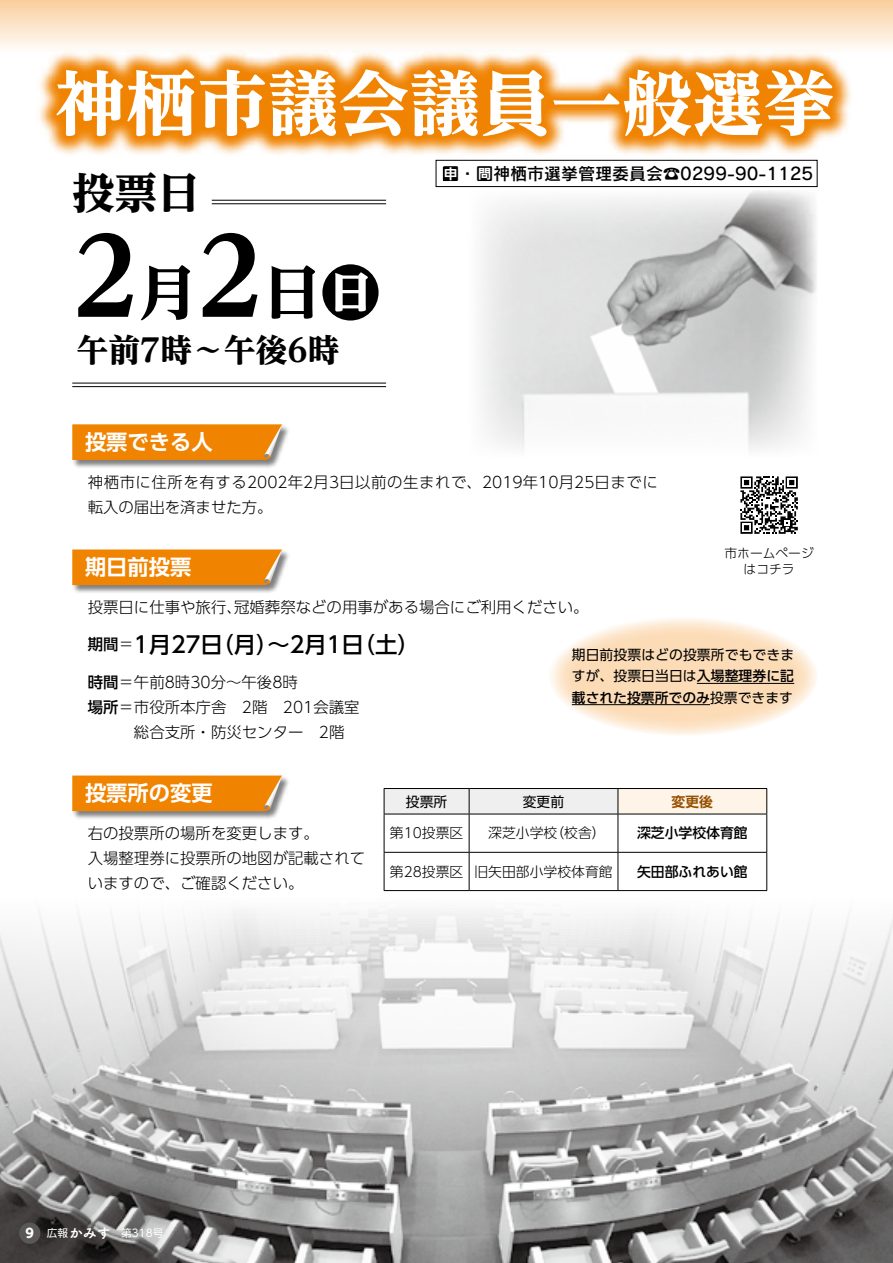
<style>
.page{position:relative;width:893px;height:1263px;background:#fff}
.page>*{position:absolute;margin:0;border:0;box-sizing:border-box;transform-origin:0 0}
.t1{font:800 106.35px "UD Reimin Pr 6";color:#000}
.t2{font:800 70.2px "UD Reimin Pr 6";letter-spacing:.01em;color:#fff}
.t3{font:800 58.5px "UD Reimin Pr 6";color:#000}
.t4{font:800 42.45px "UD Reimin Pr 6";color:#000}
.t5{font:800 31.95px "UD Reimin Pr 6";color:#000}
.t6{font:500 22.35px "UD Shin Go Pro";color:#000}
.t7{font:700 21.3px "UD Shin Go Pr 6 De";color:#fff}
.t8{font:16.95px "Rodin Pro DB";color:#000}
.t9{font:300 15.45px/25px "UD Shin Go Pro";color:#000}
.t10{font:500 15.45px "UD Shin Go Pro";color:#000}
.t11{font:13.8px/21.3px "UD Shin Go Pr 6";letter-spacing:.005em;color:#000;text-align:justify}
.t12{font:300 13.8px "UD Shin Go Pr 6";color:#000}
.t13{font:500 13.8px "UD Shin Go Pr 6";color:#000}
.t14{font:13.8px "Tsuku A Rd Gothic Std E";color:#fff}
.t15{font:700 13.8px "UD Shin Go Pr 6 De";color:#964f00}
.t16{font:700 13.8px "UD Shin Go Pro De";color:#fff}
.t17{font:300 12.75px/15.9px "UD Shin Go Pro";color:#000;text-align:center}
.t18{font:700 12.75px "UD Shin Go Pro";color:#fff}
.t19{font:10.65px "UD Shin Go Pro";color:#fff}
.s1{font-size:58.5px}
.s2{font-weight:300}
.s3{font-weight:500}
.s4{font-family:"UD Shin Go Pr 6";font-size:10.65px}
</style>
<div class="page">
<div style="left:0;top:0;width:893px;height:53px;background:linear-gradient(to bottom,#face9c,#fefdfc)"></div>
<img style="left:481px;top:190px;width:336px;height:260px">
<svg style="left:36px;top:49px;width:817px;height:106px;fill:#f08607"></svg>
<div style="left:72px;top:424px;width:219px;height:45px;background:#000;opacity:.5"></div>
<svg style="left:72px;top:424px;width:210px;height:36px;background:#ed860b"></svg>
<div style="left:72px;top:549px;width:219px;height:45px;background:#000;opacity:.5"></div>
<svg style="left:72px;top:549px;width:210px;height:36px;background:#ed870c"></svg>
<div style="left:72px;top:775px;width:219px;height:45px;background:#000;opacity:.5"></div>
<svg style="left:72px;top:775px;width:210px;height:36px;background:#ed870c"></svg>
<img style="left:0;top:910px;width:893px;height:353px">
<svg style="left:384px;top:788px;width:383px;height:102px"></svg>
<hr style="left:384px;top:814px;width:85px;height:1px;background:#000">
<hr style="left:384px;top:814px;width:1px;height:38px;background:#000">
<hr style="left:469px;top:814px;width:149px;height:1px;background:#000">
<hr style="left:469px;top:814px;width:1px;height:38px;background:#000">
<hr style="left:618px;top:814px;width:149px;height:1px;background:#000">
<hr style="left:618px;top:814px;width:1px;height:38px;background:#000">
<hr style="left:766px;top:814px;width:1px;height:38px;background:#000">
<hr style="left:384px;top:852px;width:85px;height:1px;background:#000">
<hr style="left:384px;top:853px;width:1px;height:37px;background:#000">
<hr style="left:469px;top:852px;width:149px;height:1px;background:#000">
<hr style="left:469px;top:853px;width:1px;height:37px;background:#000">
<hr style="left:618px;top:852px;width:149px;height:1px;background:#000">
<hr style="left:618px;top:853px;width:1px;height:37px;background:#000">
<hr style="left:766px;top:853px;width:1px;height:37px;background:#000">
<hr style="left:384px;top:890px;width:85px;height:1px;background:#000">
<hr style="left:469px;top:890px;width:149px;height:1px;background:#000">
<hr style="left:618px;top:890px;width:149px;height:1px;background:#000">
<svg style="left:549px;top:617px;width:268px;height:119px;background:#fbe1c2"></svg>
<hr style="left:697px;top:683px;width:97px;height:1px;background:#000">
<hr style="left:572px;top:704px;width:138px;height:1px;background:#000">
<hr style="left:212px;top:200px;width:174px;height:1px;background:#000">
<hr style="left:212px;top:203px;width:174px;height:1px;background:#000">
<hr style="left:72px;top:383px;width:314px;height:1px;background:#000">
<hr style="left:72px;top:386px;width:314px;height:1px;background:#000">
<div style="left:436px;top:160px;width:381px;height:27px;border:1px solid #000"></div>
<div style="left:444px;top:167px;width:13px;height:14px;background:#000"></div>
<svg style="left:740px;top:476px;width:58px;height:58px"></svg>
<div style="left:19px;top:1222px;width:21px;height:22px;background:#595757;border-radius:50%"></div>
<h2 class="t2" style="left:55px;top:45px;width:780px">神栖市議会議員一般選挙</h2>
<h3 class="t4" style="left:72px;top:157px;width:129px">投票日</h3>
<h1 class="t1" style="left:72px;top:188px;width:192px">2 2<span class="s1">月</span></h1>
<h3 class="t5" style="left:77px;top:323px;width:264px">午前7時〜午後6時</h3>
<h3 class="t3" style="left:263px;top:244px;width:118px">日日</h3>
<h3 class="t7" style="left:85px;top:425px;width:129px">投票できる人</h3>
<p class="t8" style="left:442px;top:163px;width:373px">問・問神栖市選挙管理委員会☎0299-90-1125</p>
<p class="t16" style="left:444px;top:163px;width:15px">申</p>
<p class="t9" style="left:88px;top:469px;width:572px">神栖市に住所を有する2002年2月3日以前の生まれで、2019年10月25日までに転入の届出を済ませた方。</p>
<h3 class="t7" style="left:85px;top:550px;width:108px">期日前投票</h3>
<p class="t17" style="left:724px;top:545px;width:91px">市ホームページはコチラ</p>
<p class="t9" style="left:234px;top:594px;width:356px">冠婚葬祭などの用事がある場合にご利用ください。</p>
<p class="t9" style="left:88px;top:594px;width:156px">投票日に仕事や旅行、</p>
<h3 class="t6" style="left:134px;top:626px;width:287px">1月27 （日月）〜2月1 （日土(</h3>
<p class="t10" style="left:88px;top:632px;width:48px">期間<span class="s2">＝</span></p>
<p class="t9" style="left:88px;top:669px;width:273px"><span class="s3">時間</span>＝午前8時30分〜午後8時<br><span class="s3">場所</span>＝市役所本庁舎　2階　201会議室　　　総合支所・防災センター　2階</p>
<p class="t11" style="left:572px;top:644px;width:224px">期日前投票はどの投票所でもできますが、投票日当日は<span class="s3">入場整理券に記載された投票所でのみ</span>投票できます</p>
<h3 class="t7" style="left:85px;top:776px;width:129px">投票所の変更</h3>
<p class="t9" style="left:88px;top:820px;width:279px">右の投票所の場所を変更します。<br>入場整理券に投票所の地図が記載されていますので、ご確認ください。</p>
<p class="t11" style="left:406px;top:790px;width:43px">投票所</p>
<p class="t11" style="left:523px;top:790px;width:43px">変更前</p>
<p class="t15" style="left:672px;top:790px;width:43px">変更後</p>
<p class="t12" style="left:390px;top:822px;width:75px">第10投票区</p>
<p class="t12" style="left:550px;top:822px;width:57px">（校舎）</p>
<p class="t12" style="left:488px;top:822px;width:71px">深芝小学校</p>
<p class="t13" style="left:637px;top:822px;width:112px">深芝小学校体育館</p>
<p class="t12" style="left:390px;top:860px;width:75px">第28投票区</p>
<p class="t12" style="left:474px;top:860px;width:140px">旧矢田部小学校体育館</p>
<p class="t13" style="left:637px;top:860px;width:112px">矢田部ふれあい館</p>
<p class="t18" style="left:26px;top:1223px;width:10px">9</p>
<p class="t14" style="left:47px;top:1222px;width:65px"><span class="s4">広報</span>かみす</p>
<p class="t19" style="left:121px;top:1224px;width:44px">第318号</p>
</div>
